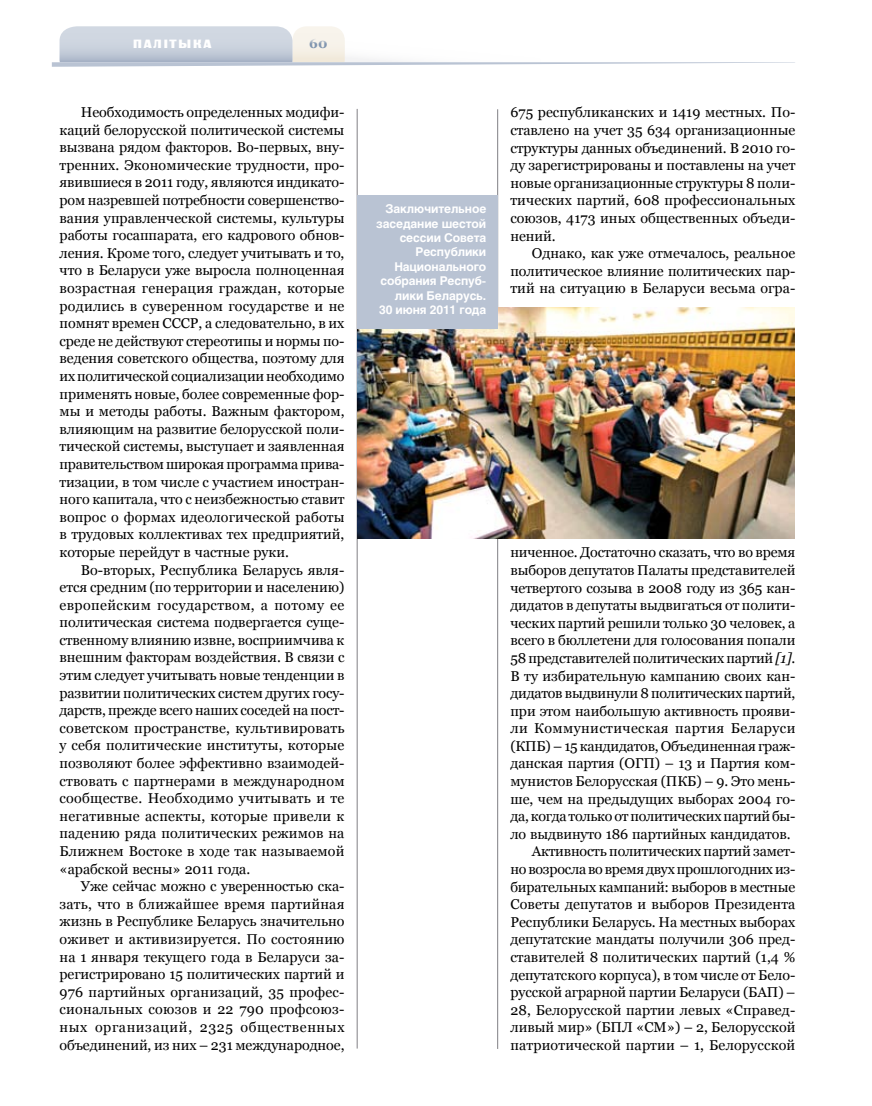
<style>
.page{position:relative;width:872px;height:1106px;background:#fff}
.page>*{position:absolute;margin:0;border:0;box-sizing:border-box;transform-origin:0 0}
.t1{font:14.25px/17.5px "Georgia";letter-spacing:-.005em;color:#000;text-align:justify}
.t2{font:14.25px "Georgia";letter-spacing:.015em;color:#000}
.t3{font:14.25px "Georgia";letter-spacing:.025em;color:#000}
.t4{font:700 13.5px "Georgia";color:#8095af}
.t5{font:700 12px/14.4px "Helios";letter-spacing:-.01em;color:#fff;text-align:right}
.t6{font:12px "Black Grotesk C";letter-spacing:.15em;color:#fff}
.s1{font-style:italic}
</style>
<div class="page">
<hr style="left:357px;top:109px;width:1px;height:939px;background:#818084">
<hr style="left:497px;top:109px;width:1px;height:939px;background:#818084">
<svg style="left:52px;top:26px;width:743px;height:41px"></svg>
<img style="left:357px;top:307px;width:437px;height:232px">
<div style="left:357px;top:195px;width:140px;height:134px;background:#b9c3d3"></div>
<p class="t6" style="left:133px;top:36px;width:80px">палітыка</p>
<p class="t4" style="left:309px;top:35px;width:20px">60</p>
<p class="t1" style="left:60px;top:103px;width:286px;text-indent:21px">Необходимость определенных модифи&shy;каций белорусской политической системы вызвана рядом факторов. Во-первых, вну&shy;тренних. Экономические трудности, про&shy;явившиеся в 2011 году, являются индикато&shy;ром назревшей потребности совершенство&shy;вания управленческой системы, культуры работы госаппарата, его кадрового обнов&shy;ления. Кроме того, следует учитывать и то, что в Беларуси уже выросла полноценная возрастная генерация граждан, которые родились в суверенном государстве и не помнят времен СССР, а следовательно, в их среде не действуют стереотипы и нормы по&shy;ведения советского общества, поэтому для их политической социализации необходимо применять новые, более современные фор&shy;мы и методы работы. Важным фактором, влияющим на развитие белорусской поли&shy;тической системы, выступает и заявленная правительством широкая программа прива&shy;тизации, в том числе с участием иностран&shy;ного капитала, что с неизбежностью ставит вопрос о формах идеологической работы в трудовых коллективах тех предприятий, которые перейдут в частные руки.</p>
<p class="t1" style="left:60px;top:561px;width:286px;text-indent:21px">Во-вторых, Республика Беларусь явля&shy;ется средним (по территории и населению) европейским государством, а потому ее политическая система подвергается суще&shy;ственному влиянию извне, восприимчива к внешним факторам воздействия. В связи с этим следует учитывать новые тенденции в развитии политических систем других госу&shy;дарств, прежде всего наших соседей на пост&shy;советском пространстве, культивировать у себя политические институты, которые позволяют более эффективно взаимодей&shy;ствовать с партнерами в международном сообществе. Необходимо учитывать и те негативные аспекты, которые привели к падению ряда политических режимов на Ближнем Востоке в ходе так называемой «арабской весны» 2011 года.</p>
<p class="t1" style="left:60px;top:877px;width:286px;text-indent:21px">Уже сейчас можно с уверенностью ска&shy;зать, что в ближайшее время партийная жизнь в Республике Беларусь значительно оживет и активизируется. По состоянию на 1 января текущего года в Беларуси за&shy;регистрировано 15 политических партий и 976 партийных организаций, 35 профес&shy;сиональных союзов и 22 790 профсоюз&shy;ных организаций, 2325 общественных объединений, из них – 231 международное,</p>
<p class="t5" style="left:376px;top:202px;width:112px">Заключительное заседание шестой сессии Совета<br>Республики<br>Национального собрания Респуб&shy;лики Беларусь.<br>30 июня 2011 года</p>
<p class="t1" style="left:510px;top:104px;width:286px">675 республиканских и 1419 местных. По&shy;ставлено на учет 35 634 организационные структуры данных объединений. В 2010 го&shy;ду зарегистрированы и поставлены на учет новые организационные структуры 8 поли&shy;тических партий, 608 профессиональных союзов, 4173 иных общественных объеди&shy;нений.</p>
<p class="t1" style="left:510px;top:244px;width:286px;text-indent:21px">Однако, как уже отмечалось, реальное политическое влияние политических пар&shy;тий на ситуацию в Беларуси весьма огра-</p>
<p class="t1" style="left:510px;top:543px;width:286px">ниченное. Достаточно сказать, что во время</p>
<p class="t1" style="left:510px;top:561px;width:286px">выборов депутатов Палаты представителей</p>
<p class="t1" style="left:510px;top:579px;width:286px">четвертого созыва в 2008 году из 365 кан-</p>
<p class="t1" style="left:510px;top:596px;width:286px">дидатов в депутаты выдвигаться от полити-</p>
<p class="t1" style="left:510px;top:614px;width:286px">ческих партий решили только 30 человек, а</p>
<p class="t1" style="left:510px;top:631px;width:286px">всего в бюллетени для голосования попали</p>
<p class="t1" style="left:510px;top:649px;width:286px">58 представителей политических партий <span class="s1">[1]</span>.</p>
<p class="t1" style="left:510px;top:667px;width:286px">В ту избирательную кампанию своих кан-</p>
<p class="t1" style="left:510px;top:684px;width:286px">дидатов выдвинули 8 политических партий,</p>
<p class="t1" style="left:510px;top:702px;width:286px">при этом наибольшую активность прояви-</p>
<p class="t3" style="left:510px;top:720px;width:286px">ли Коммунистическая партия Беларуси</p>
<p class="t1" style="left:510px;top:737px;width:286px">(КПБ) – 15 кандидатов, Объединенная граж-</p>
<p class="t1" style="left:510px;top:754px;width:286px">данская партия (ОГП) – 13 и Партия ком-</p>
<p class="t1" style="left:510px;top:772px;width:286px">мунистов Белорусская (ПКБ) – 9. Это мень-</p>
<p class="t1" style="left:510px;top:790px;width:286px">ше, чем на предыдущих выборах 2004 го-</p>
<p class="t1" style="left:510px;top:807px;width:286px">да, когда только от политических партий бы-</p>
<p class="t1" style="left:510px;top:825px;width:282px">ло выдвинуто 186 партийных кандидатов.</p>
<p class="t1" style="left:532px;top:842px;width:265px">Активность политических партий замет-</p>
<p class="t1" style="left:510px;top:860px;width:286px">но возросла во время двух прошлогодних из-</p>
<p class="t1" style="left:510px;top:878px;width:286px">бирательных кампаний: выборов в местные</p>
<p class="t2" style="left:510px;top:896px;width:286px">Советы депутатов и выборов Президента</p>
<p class="t1" style="left:510px;top:913px;width:286px">Республики Беларусь. На местных выборах</p>
<p class="t1" style="left:510px;top:930px;width:286px">депутатские мандаты получили 306 пред-</p>
<p class="t1" style="left:510px;top:948px;width:286px">ставителей 8 политических партий (1,4 %</p>
<p class="t1" style="left:510px;top:965px;width:286px">депутатского корпуса), в том числе от Бело-</p>
<p class="t1" style="left:510px;top:983px;width:286px">русской аграрной партии Беларуси (БАП) –</p>
<p class="t1" style="left:510px;top:1001px;width:286px">28, Белорусской партии левых «Справед-</p>
<p class="t1" style="left:510px;top:1018px;width:286px">ливый мир» (БПЛ «СМ») – 2, Белорусской</p>
<p class="t1" style="left:510px;top:1036px;width:286px">патриотической партии – 1, Белорусской</p>
</div>
